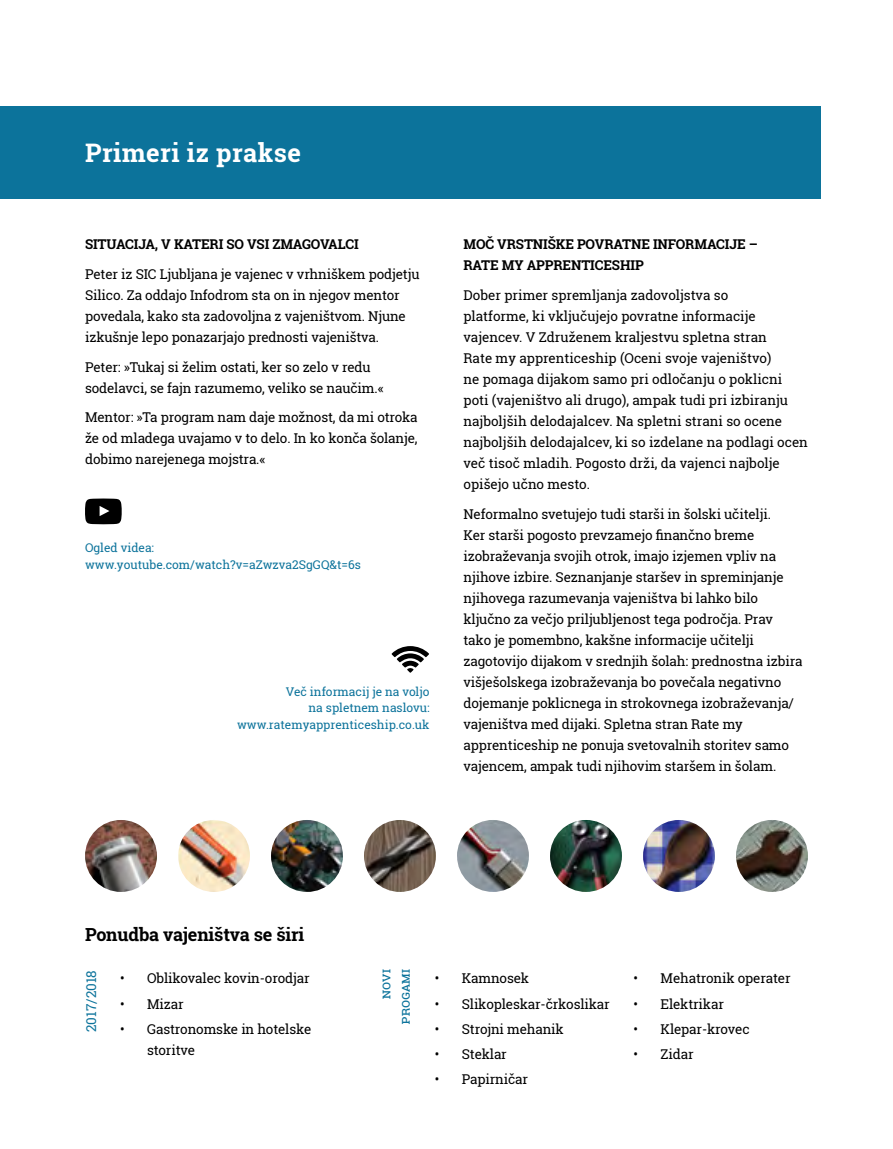
<style>
.page{position:relative;width:893px;height:1149px;background:#fff}
.page>*{position:absolute;margin:0;border:0;box-sizing:border-box;transform-origin:0 0}
.t1{font:700 25.5px "Roboto Slab";letter-spacing:.02em;color:#fff}
.t2{font:700 18px "Roboto Slab";letter-spacing:-.01em;color:#000}
.t3{font:13.5px/21px "Roboto Slab";letter-spacing:-.01em;color:#000}
.t4{font:700 13.5px "Roboto Slab";letter-spacing:-.01em;color:#000}
.t5{font:13.5px/19.5px "Roboto Slab";color:#0c739b;text-align:right}
.t6{font:12px/16.5px "Roboto Slab";color:#0c739b;text-align:right}
</style>
<div class="page">
<div style="left:0;top:106px;width:821px;height:93px;background:#0c739b"></div>
<img style="left:85px;top:819px;width:72px;height:72px;border-radius:36px">
<img style="left:178px;top:819px;width:72px;height:72px;border-radius:36px">
<img style="left:364px;top:819px;width:72px;height:72px;border-radius:36px">
<img style="left:271px;top:819px;width:72px;height:72px;border-radius:36px">
<img style="left:457px;top:819px;width:72px;height:72px;border-radius:36px">
<img style="left:643px;top:819px;width:72px;height:72px;border-radius:36px">
<img style="left:550px;top:819px;width:72px;height:72px;border-radius:36px">
<img style="left:736px;top:819px;width:72px;height:72px;border-radius:36px">
<svg style="left:392px;top:646px;width:37px;height:26px"></svg>
<svg style="left:85px;top:498px;width:37px;height:26px"></svg>
<h1 class="t1" style="left:85px;top:135px;width:217px">PRIMERI IZ PRAKSE</h1>
<p class="t4" style="left:85px;top:235px;width:81px">SITUACIJA, VK</p>
<p class="t4" style="left:184px;top:235px;width:26px">ATERISOVSIZ</p>
<p class="t4" style="left:280px;top:235px;width:77px">MAGOVALCI</p>
<p class="t3" style="left:85px;top:263px;width:336px">Peter iz SIC Ljubljana je vajenec v vrhniškem podjetju Silico. Za oddajo Infodrom sta on in njegov mentor povedala, kako sta zadovoljna z vajeništvom. Njune izkušnje lepo ponazarjajo prednosti vajeništva.</p>
<p class="t3" style="left:85px;top:356px;width:300px">Peter: »Tukaj si želim ostati, ker so zelo v redu sodelavci, se fajn razumemo, veliko se naučim.«</p>
<p class="t3" style="left:85px;top:406px;width:334px;text-align:justify">Mentor: »Ta program nam daje možnost, da mi otroka že od mladega uvajamo v to delo. In ko konča šolanje, dobimo narejenega mojstra.«</p>
<p class="t6" style="left:85px;top:539px;width:277px;text-align:left">Ogled videa: www.youtube.com/watch?v=aZwzva2SgGQ&amp;t=6s</p>
<p class="t6" style="left:237px;top:682px;width:194px">Več informacij je na voljo<br>na spletnem naslovu: www.ratemyapprenticeship.co.uk</p>
<p class="t4" style="left:463px;top:235px;width:10px">MOČVRS</p>
<p class="t4" style="left:524px;top:235px;width:27px">TNIŠKE</p>
<p class="t4" style="left:577px;top:235px;width:19px">POVR</p>
<p class="t4" style="left:614px;top:235px;width:146px">ATNEINFORMACIJE –</p>
<p class="t4" style="left:463px;top:256px;width:149px">RATE MY APPRE NTICESHI</p>
<p class="t4" style="left:635px;top:256px;width:10px">P</p>
<p class="t3" style="left:463px;top:284px;width:346px">Dober primer spremljanja zadovoljstva so<br>platforme, ki vključujejo povratne informacije vajencev. V Združenem kraljestvu spletna stran<br>Rate my apprenticeship (Oceni svoje vajeništvo)<br>ne pomaga dijakom samo pri odločanju o poklicni poti (vajeništvo ali drugo), ampak tudi pri izbiranju najboljših delodajalcev. Na spletni strani so ocene najboljših delodajalcev, ki so izdelane na podlagi ocen več tisoč mladih. Pogosto drži, da vajenci najbolje opišejo učno mesto.</p>
<p class="t3" style="left:463px;top:503px;width:341px">Neformalno svetujejo tudi starši in šolski učitelji.<br>Ker starši pogosto prevzamejo finančno breme izobraževanja svojih otrok, imajo izjemen vpliv na njihove izbire. Seznanjanje staršev in spreminjanje njihovega razumevanja vajeništva bi lahko bilo ključno za večjo priljubljenost tega področja. Prav tako je pomembno, kakšne informacije učitelji zagotovijo dijakom v srednjih šolah: prednostna izbira višješolskega izobraževanja bo povečala negativno dojemanje poklicnega in strokovnega izobraževanja/ vajeništva med dijaki. Spletna stran Rate my apprenticeship ne ponuja svetovalnih storitev samo vajencem, ampak tudi njihovim staršem in šolam.</p>
<h2 class="t2" style="left:85px;top:922px;width:221px">PONUDBA VAJENIŠTVA SE ŠIRI</h2>
<p class="t5" style="left:81px;top:1031px;width:63px;rotate:-90deg">2017/2018</p>
<p class="t5" style="left:376px;top:1023px;width:56px;rotate:-90deg">NOVI progami</p>
<p class="t3" style="left:435px;top:967px;width:96px">• Kamnosek</p>
<p class="t3" style="left:120px;top:967px;width:191px">• Oblikovalec kovin-orodjar</p>
<p class="t3" style="left:120px;top:992px;width:65px">• Mizar</p>
<p class="t3" style="left:147px;top:1018px;width:166px;text-indent:-27px">• Gastronomske in hotelske storitve</p>
<p class="t3" style="left:435px;top:992px;width:177px">• Slikopleskar-črkoslikar</p>
<p class="t3" style="left:435px;top:1018px;width:131px">• Strojni mehanik</p>
<p class="t3" style="left:435px;top:1043px;width:74px">• Steklar</p>
<p class="t3" style="left:435px;top:1068px;width:95px">• Papirničar</p>
<p class="t3" style="left:634px;top:967px;width:159px">• Mehatronik operater</p>
<p class="t3" style="left:634px;top:992px;width:92px">• Elektrikar</p>
<p class="t3" style="left:634px;top:1018px;width:118px">• Klepar-krovec</p>
<p class="t3" style="left:634px;top:1043px;width:62px">• Zidar</p>
</div>
